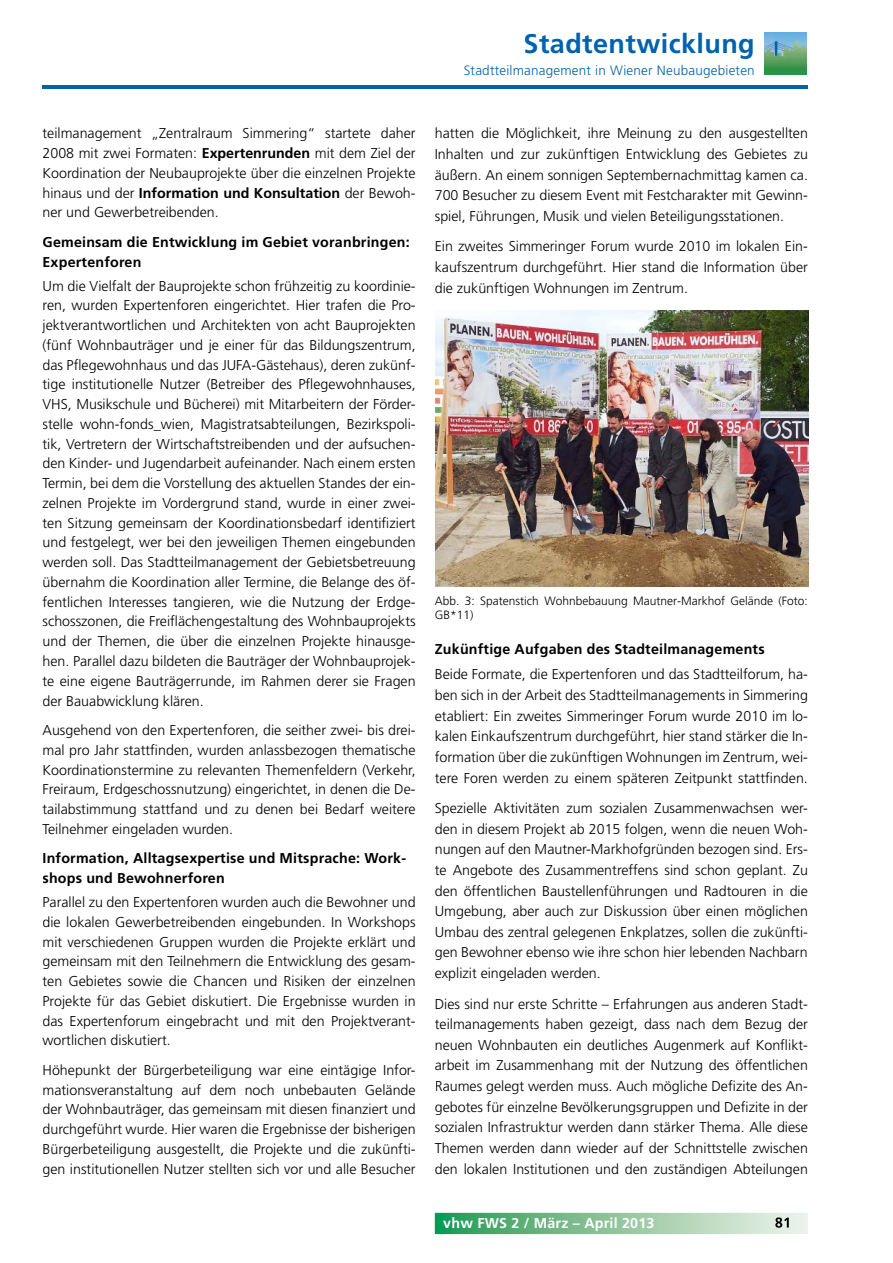
<style>
.page{position:relative;width:893px;height:1263px;background:#fff}
.page>*{position:absolute;margin:0;border:0;box-sizing:border-box;transform-origin:0 0}
.t1{font:700 27px "Frutiger LT";letter-spacing:.015em;color:#0062ae}
.t2{font:300 14.25px/19.8px "Frutiger LT";color:#000;text-align:justify}
.t3{font:700 14.25px/19.8px "Frutiger LT";letter-spacing:.015em;color:#000}
.t4{font:700 14.25px "Frutiger LT";letter-spacing:.015em;color:#fff}
.t5{font:300 13.5px "Frutiger LT";letter-spacing:.015em;color:#0062ae}
.t6{font:300 12px/14.4px "Frutiger CE";color:#000}
.s1{font-weight:700}
</style>
<div class="page">
<hr style="left:43px;top:86px;width:765px;height:3px;background:#0062ae">
<svg style="left:435px;top:1213px;width:373px;height:21px;background:#8cc59e"></svg>
<img style="left:764px;top:32px;width:42px;height:43px">
<img style="left:775px;top:1217px;width:14px;height:11px">
<img style="left:435px;top:310px;width:374px;height:277px">
<h1 class="t1" style="left:524px;top:28px;width:233px">Stadtentwicklung</h1>
<p class="t5" style="left:464px;top:62px;width:293px">Stadtteilmanagement in Wiener Neubaugebieten</p>
<p class="t2" style="left:43px;top:124px;width:375px">teilmanagement „Zentralraum Simmering“ startete daher 2008 mit zwei Formaten: <span class="s1">Expertenrunden</span> mit dem Ziel der Koordination der Neubauprojekte über die einzelnen Projekte hinaus und der <span class="s1">Information und Konsultation</span> der Bewoh&shy;ner und Gewerbetreibenden.</p>
<p class="t3" style="left:43px;top:232px;width:369px">Gemeinsam die Entwicklung im Gebiet voranbringen:<br>Expertenforen</p>
<p class="t2" style="left:43px;top:276px;width:375px">Um die Vielfalt der Bauprojekte schon frühzeitig zu koordinie&shy;ren, wurden Expertenforen eingerichtet. Hier trafen die Pro&shy;jektverantwortlichen und Architekten von acht Bauprojekten (fünf Wohnbauträger und je einer für das Bildungszentrum, das Pflegewohnhaus und das JUFA-Gästehaus), deren zukünf&shy;tige institutionelle Nutzer (Betreiber des Pflegewohnhauses, VHS, Musikschule und Bücherei) mit Mitarbeitern der Förder&shy;stelle wohn-fonds_wien, Magistratsabteilungen, Bezirkspoli&shy;tik, Vertretern der Wirtschaftstreibenden und der aufsuchen&shy;den Kinder- und Jugendarbeit aufeinander. Nach einem ersten Termin, bei dem die Vorstellung des aktuellen Standes der ein&shy;zelnen Projekte im Vordergrund stand, wurde in einer zwei&shy;ten Sitzung gemeinsam der Koordinationsbedarf identifiziert und festgelegt, wer bei den jeweiligen Themen eingebunden werden soll. Das Stadtteilmanagement der Gebietsbetreuung übernahm die Koordination aller Termine, die Belange des öf&shy;fentlichen Interesses tangieren, wie die Nutzung der Erdge&shy;schosszonen, die Freiflächengestaltung des Wohnbauprojekts und der Themen, die über die einzelnen Projekte hinausge&shy;hen. Parallel dazu bildeten die Bauträger der Wohnbauprojek&shy;te eine eigene Bauträgerrunde, im Rahmen derer sie Fragen der Bauabwicklung klären.</p>
<p class="t2" style="left:43px;top:720px;width:375px">Ausgehend von den Expertenforen, die seither zwei- bis drei&shy;mal pro Jahr stattfinden, wurden anlassbezogen thematische Koordinationstermine zu relevanten Themenfeldern (Verkehr, Freiraum, Erdgeschossnutzung) eingerichtet, in denen die De&shy;tailabstimmung stattfand und zu denen bei Bedarf weitere Teilnehmer eingeladen wurden.</p>
<p class="t3" style="left:43px;top:848px;width:365px">Information, Alltagsexpertise und Mitsprache: Work&shy;shops und Bewohnerforen</p>
<p class="t2" style="left:43px;top:892px;width:375px">Parallel zu den Expertenforen wurden auch die Bewohner und die lokalen Gewerbetreibenden eingebunden. In Workshops mit verschiedenen Gruppen wurden die Projekte erklärt und gemeinsam mit den Teilnehmern die Entwicklung des gesam&shy;ten Gebietes sowie die Chancen und Risiken der einzelnen Projekte für das Gebiet diskutiert. Die Ergebnisse wurden in das Expertenforum eingebracht und mit den Projektverant&shy;wortlichen diskutiert.</p>
<p class="t2" style="left:43px;top:1060px;width:375px">Höhepunkt der Bürgerbeteiligung war eine eintägige Infor&shy;mationsveranstaltung auf dem noch unbebauten Gelände der Wohnbauträger, das gemeinsam mit diesen finanziert und durchgeführt wurde. Hier waren die Ergebnisse der bisherigen Bürgerbeteiligung ausgestellt, die Projekte und die zukünfti&shy;gen institutionellen Nutzer stellten sich vor und alle Besucher</p>
<p class="t2" style="left:435px;top:123px;width:375px;line-height:20.7px">hatten die Möglichkeit, ihre Meinung zu den ausgestellten Inhalten und zur zukünftigen Entwicklung des Gebietes zu äußern. An einem sonnigen Septembernachmittag kamen ca.<br>700 Besucher zu diesem Event mit Festcharakter mit Gewinn&shy;spiel, Führungen, Musik und vielen Beteiligungsstationen.</p>
<p class="t2" style="left:435px;top:236px;width:375px;line-height:20.7px">Ein zweites Simmeringer Forum wurde 2010 im lokalen Ein&shy;kaufszentrum durchgeführt. Hier stand die Information über die zukünftigen Wohnungen im Zentrum.</p>
<p class="t6" style="left:435px;top:593px;width:375px">Abb. 3: Spatenstich Wohnbebauung Mautner-Markhof Gelände (Foto:<br>GB*11)</p>
<p class="t3" style="left:435px;top:640px;width:331px">Zukünftige Aufgaben des Stadteilmanagements</p>
<p class="t2" style="left:435px;top:664px;width:375px;line-height:20.7px">Beide Formate, die Expertenforen und das Stadtteilforum, ha&shy;ben sich in der Arbeit des Stadtteilmanagements in Simmering etabliert: Ein zweites Simmeringer Forum wurde 2010 im lo&shy;kalen Einkaufszentrum durchgeführt, hier stand stärker die In&shy;formation über die zukünftigen Wohnungen im Zentrum, wei&shy;tere Foren werden zu einem späteren Zeitpunkt stattfinden.</p>
<p class="t2" style="left:435px;top:798px;width:375px;line-height:20.7px">Spezielle Aktivitäten zum sozialen Zusammenwachsen wer&shy;den in diesem Projekt ab 2015 folgen, wenn die neuen Woh&shy;nungen auf den Mautner-Markhofgründen bezogen sind. Ers&shy;te Angebote des Zusammentreffens sind schon geplant. Zu den öffentlichen Baustellenführungen und Radtouren in die Umgebung, aber auch zur Diskussion über einen möglichen Umbau des zentral gelegenen Enkplatzes, sollen die zukünfti&shy;gen Bewohner ebenso wie ihre schon hier lebenden Nachbarn explizit eingeladen werden.</p>
<p class="t2" style="left:435px;top:993px;width:375px;line-height:20.7px">Dies sind nur erste Schritte – Erfahrungen aus anderen Stadt&shy;teilmanagements haben gezeigt, dass nach dem Bezug der neuen Wohnbauten ein deutliches Augenmerk auf Konflikt&shy;arbeit im Zusammenhang mit der Nutzung des öffentlichen Raumes gelegt werden muss. Auch mögliche Defizite des An&shy;gebotes für einzelne Bevölkerungsgruppen und Defizite in der sozialen Infrastruktur werden dann stärker Thema. Alle diese Themen werden dann wieder auf der Schnittstelle zwischen den lokalen Institutionen und den zuständigen Abteilungen</p>
<p class="t4" style="left:443px;top:1215px;width:213px">vhw FWS 2 / März – April 2013</p>
</div>
